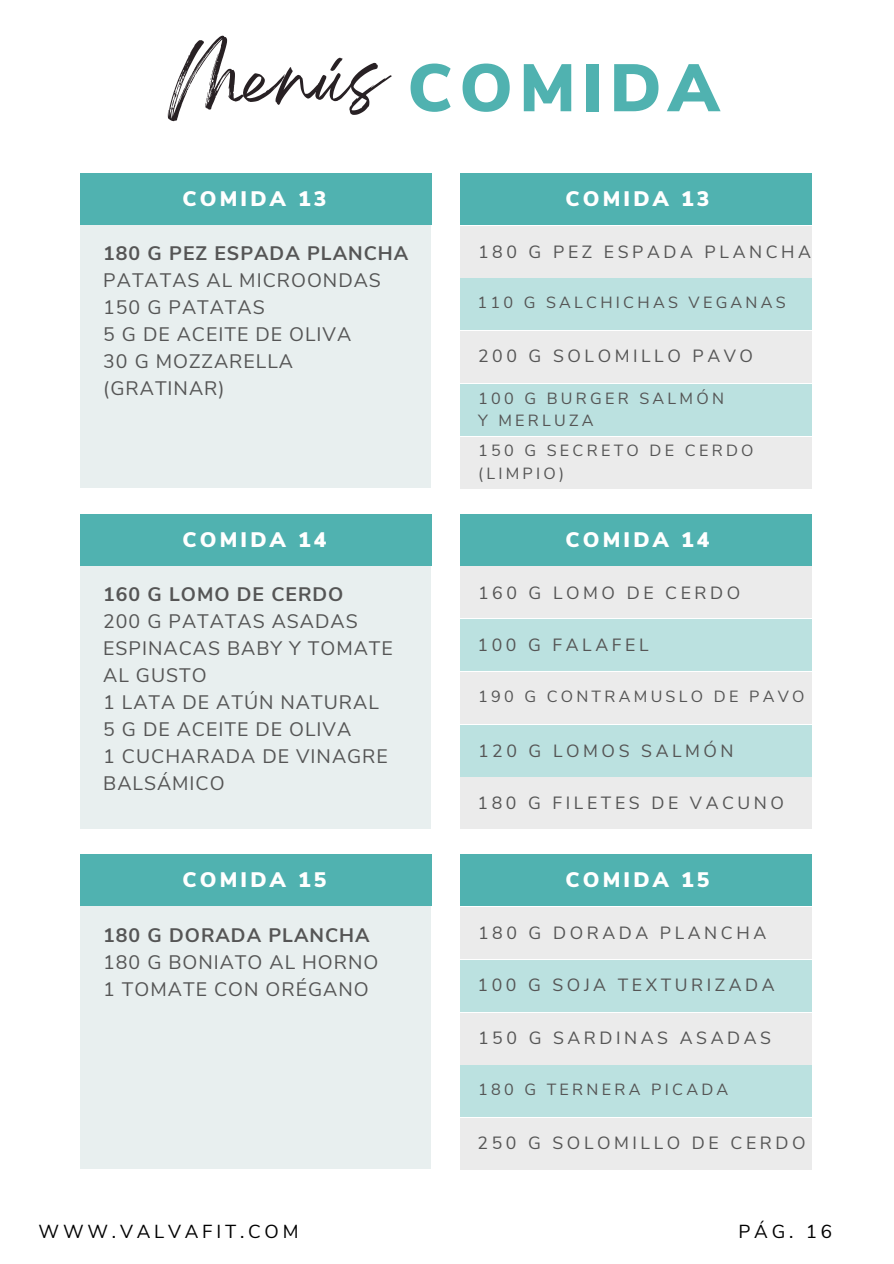
<style>
.page{position:relative;width:894px;height:1264px;background:#fff}
.page>*{position:absolute;margin:0;border:0;box-sizing:border-box;transform-origin:0 0}
.t1{font:900 66.75px "Nunito Sans";letter-spacing:.1em;color:#50b2b0}
.t2{font:64.65px "Breathing";letter-spacing:.03em;color:#282124}
.t3{font:900 21px "Nunito Sans";letter-spacing:.15em;color:#fff}
.t4{font:19.5px/27px "Nunito Sans";letter-spacing:.05em;color:#555}
.t5{font:700 19.5px "Nunito Sans";letter-spacing:.05em;color:#555}
.t6{font:18.75px "Nunito Sans";letter-spacing:.2em;color:#000}
.t7{font:17.7px "Nunito Sans";letter-spacing:.2em;color:#555}
.t8{font:16.2px "Nunito Sans";letter-spacing:.2em;color:#555}
</style>
<div class="page">
<div style="left:460px;top:174px;width:351px;height:51px;background:#50b2b0"></div>
<div style="left:81px;top:202px;width:350px;height:286px;background:#e8efef"></div>
<div style="left:81px;top:174px;width:350px;height:51px;background:#50b2b0"></div>
<div style="left:460px;top:226px;width:351px;height:51px;background:#ebebeb"></div>
<div style="left:460px;top:279px;width:351px;height:51px;background:#bbe1e0"></div>
<div style="left:460px;top:332px;width:351px;height:51px;background:#ebebeb"></div>
<div style="left:460px;top:384px;width:351px;height:51px;background:#bbe1e0"></div>
<div style="left:460px;top:437px;width:351px;height:51px;background:#ebebeb"></div>
<div style="left:460px;top:514px;width:351px;height:51px;background:#50b2b0"></div>
<div style="left:81px;top:543px;width:350px;height:285px;background:#e8efef"></div>
<div style="left:81px;top:514px;width:350px;height:51px;background:#50b2b0"></div>
<div style="left:460px;top:567px;width:351px;height:51px;background:#ebebeb"></div>
<div style="left:460px;top:619px;width:351px;height:51px;background:#bbe1e0"></div>
<div style="left:460px;top:672px;width:351px;height:51px;background:#ebebeb"></div>
<div style="left:460px;top:725px;width:351px;height:51px;background:#bbe1e0"></div>
<div style="left:460px;top:777px;width:351px;height:51px;background:#ebebeb"></div>
<div style="left:460px;top:854px;width:351px;height:51px;background:#50b2b0"></div>
<div style="left:81px;top:883px;width:350px;height:286px;background:#e8efef"></div>
<div style="left:81px;top:854px;width:350px;height:51px;background:#50b2b0"></div>
<div style="left:460px;top:907px;width:351px;height:51px;background:#ebebeb"></div>
<div style="left:460px;top:960px;width:351px;height:51px;background:#bbe1e0"></div>
<div style="left:460px;top:1013px;width:351px;height:51px;background:#ebebeb"></div>
<div style="left:460px;top:1065px;width:351px;height:51px;background:#bbe1e0"></div>
<div style="left:460px;top:1118px;width:351px;height:51px;background:#ebebeb"></div>
<h1 class="t2" style="left:168px;top:60px;width:219px">Menús</h1>
<h2 class="t1" style="left:407px;top:44px;width:313px">COMIDA</h2>
<h3 class="t3" style="left:182px;top:185px;width:145px">COMIDA 13</h3>
<h3 class="t3" style="left:565px;top:185px;width:145px">COMIDA 13</h3>
<p class="t5" style="left:103px;top:240px;width:306px">180 G PEZ ESPADA PLANCHA</p>
<p class="t4" style="left:103px;top:267px;width:279px">PATATAS AL MICROONDAS<br>150 G PATATAS<br>5 G DE ACEITE DE OLIVA<br>30 G MOZZARELLA (GRATINAR)</p>
<p class="t3" style="left:182px;top:525px;width:145px">COMIDA 14</p>
<p class="t5" style="left:103px;top:581px;width:241px">160 G LOMO DE CERDO</p>
<p class="t4" style="left:103px;top:608px;width:291px">200 G PATATAS ASADAS<br>ESPINACAS BABY Y TOMATE<br>AL GUSTO<br>1 LATA DE ATÚN NATURAL<br>5 G DE ACEITE DE OLIVA<br>1 CUCHARADA DE VINAGRE<br>BALSÁMICO</p>
<h3 class="t3" style="left:182px;top:865px;width:145px">COMIDA 15</h3>
<p class="t5" style="left:103px;top:921px;width:268px">180 G DORADA PLANCHA</p>
<p class="t4" style="left:103px;top:948px;width:276px">180 G BONIATO AL HORNO<br>1 TOMATE CON ORÉGANO</p>
<h3 class="t6" style="left:39px;top:1219px;width:261px">WWW.VALVAFIT.COM</h3>
<h3 class="t7" style="left:478px;top:240px;width:334px">180 G PEZ ESPADA PLANCHA</h3>
<h5 class="t8" style="left:477px;top:291px;width:309px">110 G SALCHICHAS VEGANAS</h5>
<p class="t7" style="left:478px;top:344px;width:276px">200 G SOLOMILLO PAVO</p>
<h5 class="t8" style="left:478px;top:387px;width:247px">100 G BURGER SALMÓN</h5>
<p class="t8" style="left:478px;top:410px;width:117px">Y MERLUZA</p>
<p class="t8" style="left:478px;top:440px;width:277px">150 G SECRETO DE CERDO</p>
<p class="t8" style="left:478px;top:462px;width:88px">(LIMPIO)</p>
<h5 class="t3" style="left:565px;top:525px;width:145px">COMIDA 14</h5>
<h3 class="t7" style="left:478px;top:581px;width:264px">160 G LOMO DE CERDO</h3>
<h5 class="t7" style="left:477px;top:632px;width:172px">100 G FALAFEL</h5>
<p class="t8" style="left:478px;top:685px;width:328px">190 G CONTRAMUSLO DE PAVO</p>
<h5 class="t7" style="left:478px;top:738px;width:257px">120 G LOMOS SALMÓN</h5>
<h5 class="t7" style="left:477px;top:790px;width:308px">180 G FILETES DE VACUNO</h5>
<h5 class="t3" style="left:565px;top:865px;width:145px">COMIDA 15</h5>
<h5 class="t7" style="left:478px;top:921px;width:289px">180 G DORADA PLANCHA</h5>
<h5 class="t7" style="left:477px;top:973px;width:298px">100 G SOJA TEXTURIZADA</h5>
<p class="t7" style="left:478px;top:1026px;width:294px">150 G SARDINAS ASADAS</p>
<h5 class="t8" style="left:478px;top:1078px;width:251px">180 G TERNERA PICADA</h5>
<h5 class="t7" style="left:477px;top:1131px;width:329px">250 G SOLOMILLO DE CERDO</h5>
<h5 class="t6" style="left:738px;top:1219px;width:95px">PÁG. 16</h5>
</div>
